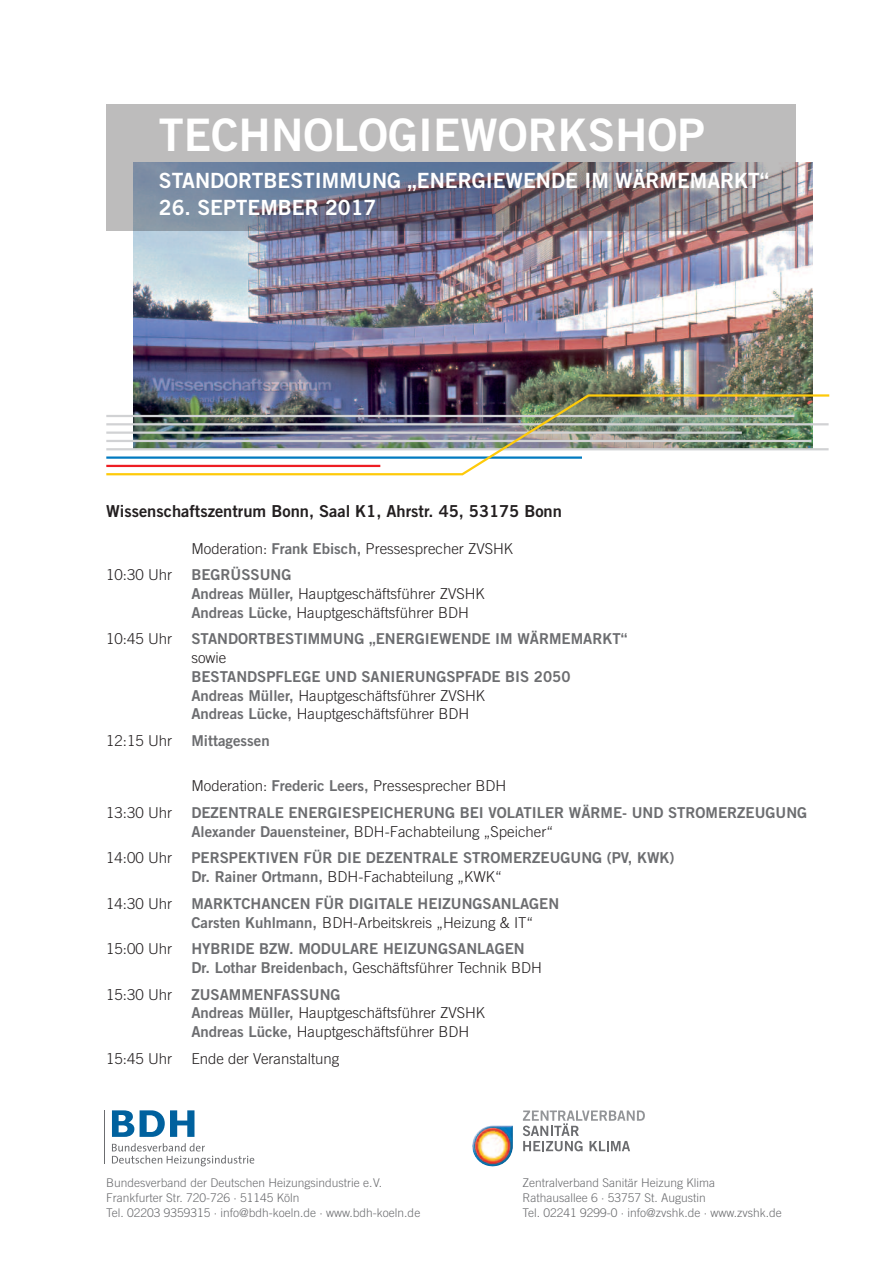
<style>
.page{position:relative;width:893px;height:1263px;background:#fff}
.page>*{position:absolute;margin:0;border:0;box-sizing:border-box;transform-origin:0 0}
.t1{font:44.85px "Trade Gothic Bold Two";color:#fff}
.t2{font:21px "Trade Gothic Bold Two";color:#fff}
.t3{font:16.5px "Trade Gothic Bold Two";color:#231f20}
.t4{font:300 15px/18.8px "Trade Gothic";color:#231f20}
.t5{font:15px "Trade Gothic Bold Two";color:#6c6d70}
.t6{font:300 12px/15px "Trade Gothic";color:#6c6d70}
.s1{font-family:"Trade Gothic Bold Two";font-weight:400;color:#6c6d70}
</style>
<div class="page">
<img style="left:133px;top:163px;width:679px;height:230px">
<div style="left:106px;top:104px;width:690px;height:127px;background:#231f20;opacity:.3"></div>
<img style="left:106px;top:393px;width:724px;height:83px">
<svg style="left:523px;top:1110px;width:122px;height:41px"></svg>
<img style="left:472px;top:1126px;width:41px;height:40px;border-radius:50%">
<hr style="left:104px;top:1110px;width:1px;height:53px;background:#6c6d70">
<svg style="left:112px;top:1110px;width:82px;height:27px"></svg>
<svg style="left:112px;top:1143px;width:142px;height:23px"></svg>
<h1 class="t1" style="left:159px;top:118px;width:547px">TECHNOLOGIEWORKSHOP</h1>
<h2 class="t2" style="left:159px;top:172px;width:612px">STANDORTBESTIMMUNG „ENERGIEWENDE IM WÄRMEMARKT“</h2>
<h2 class="t2" style="left:159px;top:199px;width:219px">26. SEPTEMBER 2017</h2>
<p class="t3" style="left:106px;top:505px;width:457px">Wissenschaftszentrum Bonn, Saal K1, Ahrstr. 45, 53175 Bonn</p>
<p class="t4" style="left:191px;top:540px;width:323px">Moderation: <span class="s1">Frank Ebisch,</span> Pressesprecher ZVSHK</p>
<p class="t4" style="left:106px;top:567px;width:67px">10:30 Uhr</p>
<p class="t5" style="left:191px;top:569px;width:102px">BEGRÜSSUNG</p>
<p class="t4" style="left:191px;top:586px;width:295px"><span class="s1">Andreas Müller,</span> Hauptgeschäftsführer ZVSHK<br><span class="s1">Andreas Lücke,</span> Hauptgeschäftsführer BDH</p>
<p class="t4" style="left:106px;top:631px;width:67px">10:45 Uhr</p>
<p class="t5" style="left:191px;top:633px;width:437px">STANDORTBESTIMMUNG „ENERGIEWENDE IM WÄRMEMARKT“</p>
<p class="t4" style="left:191px;top:650px;width:36px">sowie</p>
<p class="t5" style="left:191px;top:671px;width:381px">BESTANDSPFLEGE UND SANIERUNGSPFADE BIS 2050</p>
<p class="t4" style="left:191px;top:687px;width:295px"><span class="s1">Andreas Müller,</span> Hauptgeschäftsführer ZVSHK<br><span class="s1">Andreas Lücke,</span> Hauptgeschäftsführer BDH</p>
<p class="t4" style="left:106px;top:733px;width:67px">12:15 Uhr</p>
<p class="t5" style="left:191px;top:735px;width:80px">Mittagessen</p>
<p class="t4" style="left:191px;top:778px;width:316px">Moderation: <span class="s1">Frederic Leers,</span> Pressesprecher BDH</p>
<p class="t4" style="left:106px;top:805px;width:67px">13:30 Uhr</p>
<p class="t5" style="left:191px;top:807px;width:617px">DEZENTRALE ENERGIESPEICHERUNG BEI VOLATILER WÄRME- UND STROMERZEUGUNG</p>
<p class="t4" style="left:191px;top:823px;width:363px"><span class="s1">Alexander Dauensteiner,</span> BDH-Fachabteilung „Speicher“</p>
<p class="t4" style="left:106px;top:850px;width:67px">14:00 Uhr</p>
<p class="t5" style="left:191px;top:853px;width:485px">PERSPEKTIVEN FÜR DIE DEZENTRALE STROMERZEUGUNG (PV, KWK)</p>
<p class="t4" style="left:191px;top:869px;width:312px"><span class="s1">Dr. Rainer Ortmann,</span> BDH-Fachabteilung „KWK“</p>
<p class="t4" style="left:106px;top:895px;width:67px">14:30 Uhr</p>
<p class="t5" style="left:191px;top:898px;width:369px">MARKTCHANCEN FÜR DIGITALE HEIZUNGSANLAGEN</p>
<p class="t4" style="left:191px;top:914px;width:343px"><span class="s1">Carsten Kuhlmann,</span> BDH-Arbeitskreis „Heizung &amp; IT“</p>
<p class="t4" style="left:106px;top:941px;width:67px">15:00 Uhr</p>
<p class="t5" style="left:191px;top:943px;width:335px">HYBRIDE BZW. MODULARE HEIZUNGSANLAGEN</p>
<p class="t4" style="left:191px;top:959px;width:352px"><span class="s1">Dr. Lothar Breidenbach,</span> Geschäftsführer Technik BDH</p>
<p class="t4" style="left:106px;top:986px;width:67px">15:30 Uhr</p>
<p class="t5" style="left:191px;top:989px;width:151px">ZUSAMMENFASSUNG</p>
<p class="t4" style="left:191px;top:1005px;width:295px"><span class="s1">Andreas Müller,</span> Hauptgeschäftsführer ZVSHK<br><span class="s1">Andreas Lücke,</span> Hauptgeschäftsführer BDH</p>
<p class="t4" style="left:106px;top:1050px;width:67px">15:45 Uhr</p>
<p class="t4" style="left:191px;top:1050px;width:150px">Ende der Veranstaltung</p>
<p class="t6" style="left:106px;top:1176px;width:315px">Bundesverband der Deutschen Heizungsindustrie e.V.<br>Frankfurter Str. 720-726 · 51145 Köln<br>Tel. 02203 9359315 · info@bdh-koeln.de · www.bdh-koeln.de</p>
<p class="t6" style="left:523px;top:1176px;width:261px">Zentralverband Sanitär Heizung Klima<br>Rathausallee 6 · 53757 St. Augustin<br>Tel. 02241 9299-0 · info@zvshk.de · www.zvshk.de</p>
</div>
